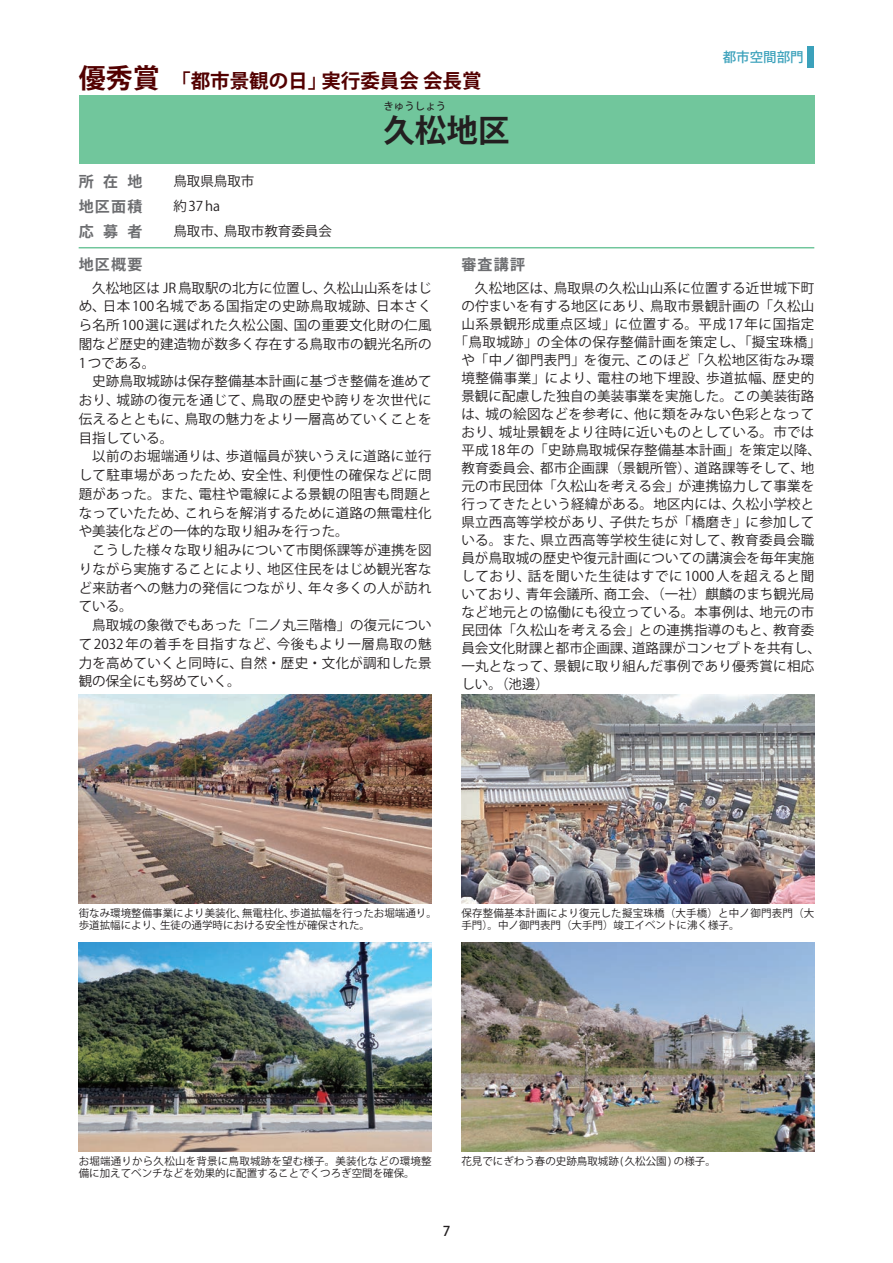
<style>
.page{position:relative;width:893px;height:1263px;background:#fff}
.page>*{position:absolute;margin:0;border:0;box-sizing:border-box;transform-origin:0 0}
.t1{font:700 31.5px "Koz Go Pr 6 N";color:#231f20}
.t2{font:700 19.5px "Koz Go Pr 6 N";color:#520000}
.t3{font:700 15px "Koz Go Pr 6 N";letter-spacing:.085em;color:#6c6d70}
.t4{font:13.5px/18.8px "Koz Go Pr 6 N";letter-spacing:.015em;color:#231f20;text-align:justify}
.t5{font:13.5px "Koz Go Pr 6 N";letter-spacing:.045em;color:#231f20}
.t6{font:13.5px "Koz Go Pr 6 N";letter-spacing:.04em;color:#231f20}
.t7{font:500 13.5px "Koz Go Pr 6 N";color:#3ba1bb}
.t8{font:500 13.5px "Koz Go Pr 6 N";color:#231f20}
.t9{font:10.5px/12px "Koz Go Pr 6 N";color:#231f20}
.t10{font:10.5px/12px "Koz Go Pr 6 N";letter-spacing:.02em;color:#231f20}
.t11{font:700 10.5px "Koz Go Pr 6 N";color:#231f20}
.s1{font-size:27px}
</style>
<div class="page">
<div style="left:807px;top:47px;width:7px;height:21px;background:#3ba1bb"></div>
<div style="left:79px;top:96px;width:735px;height:68px;background:#71c69c"></div>
<hr style="left:79px;top:247px;width:735px;height:1px;background:#71c69c">
<img style="left:79px;top:695px;width:353px;height:208px">
<img style="left:461px;top:695px;width:353px;height:208px">
<img style="left:79px;top:943px;width:353px;height:208px">
<img style="left:461px;top:943px;width:353px;height:208px">
<h2 class="t2" style="left:79px;top:70px;width:404px"><span class="s1">優秀賞</span>「都市景観の日」実行委員会 会長賞</h2>
<h1 class="t1" style="left:383px;top:112px;width:127px">久松地区</h1>
<p class="t11" style="left:383px;top:100px;width:65px">きゅうしょう</p>
<p class="t3" style="left:79px;top:173px;width:65px">所在地</p>
<p class="t4" style="left:173px;top:172px;width:83px">鳥取県鳥取市</p>
<p class="t3" style="left:79px;top:198px;width:65px">地区面積</p>
<p class="t4" style="left:173px;top:197px;width:48px">約37ha</p>
<p class="t3" style="left:79px;top:223px;width:65px">応募者</p>
<p class="t4" style="left:173px;top:222px;width:160px">鳥取市、鳥取市教育委員会</p>
<p class="t3" style="left:79px;top:256px;width:65px">地区概要</p>
<p class="t3" style="left:461px;top:256px;width:65px">審査講評</p>
<p class="t7" style="left:723px;top:50px;width:82px">都市空間部門</p>
<p class="t4" style="left:79px;top:278px;width:355px;text-indent:14px">久松地区は JR 鳥取駅の北方に位置し、久松山山系をはじめ、日本100名城である国指定の史跡鳥取城跡、日本さくら名所100選に選ばれた久松公園、国の重要文化財の仁風閣など歴史的建造物が数多く存在する鳥取市の観光名所の1 つである。</p>
<p class="t4" style="left:79px;top:372px;width:355px;text-indent:14px">史跡鳥取城跡は保存整備基本計画に基づき整備を進めており、城跡の復元を通じて、鳥取の歴史や誇りを次世代に伝えるとともに、鳥取の魅力をより一層高めていくことを目指している。</p>
<p class="t4" style="left:79px;top:447px;width:355px;text-indent:14px">以前のお堀端通りは、歩道幅員が狭いうえに道路に並行して駐車場があったため、安全性、利便性の確保などに問題があった。また、電柱や電線による景観の阻害も問題となっていたため、これらを解消するために道路の無電柱化や美装化などの一体的な取り組みを行った。</p>
<p class="t4" style="left:79px;top:541px;width:355px;text-indent:14px">こうした様々な取り組みについて市関係課等が連携を図りながら実施することにより、地区住民をはじめ観光客など来訪者への魅力の発信につながり、年々多くの人が訪れている。</p>
<p class="t4" style="left:79px;top:616px;width:354px;text-indent:14px">鳥取城の象徴でもあった「二ノ丸三階櫓」の復元について2032年の着手を目指すなど、今後もより一層鳥取の魅力を高めていくと同時に、自然・歴史・文化が調和した景観の保全にも努めていく。</p>
<p class="t4" style="left:475px;top:279px;width:341px">久松地区は、鳥取県の久松山山系に位置する近世城下町</p>
<p class="t4" style="left:461px;top:297px;width:354px">の佇まいを有する地区にあり、鳥取市景観計画の「久松山</p>
<p class="t6" style="left:461px;top:316px;width:354px">山系景観形成重点区域」に位置する。平成17年に国指定</p>
<p class="t4" style="left:455px;top:332px;width:368px">「鳥取城跡」の全体の保存整備計画を策定し、「擬宝珠橋」</p>
<p class="t4" style="left:461px;top:350px;width:354px">や「中ノ御門表門」を復元、このほど「久松地区街なみ環</p>
<p class="t5" style="left:461px;top:370px;width:354px">境整備事業」により、電柱の地下埋設、歩道拡幅、歴史的</p>
<p class="t4" style="left:461px;top:386px;width:354px">景観に配慮した独自の美装事業を実施した。この美装街路</p>
<p class="t4" style="left:461px;top:404px;width:354px">は、城の絵図などを参考に、他に類をみない色彩となって</p>
<p class="t4" style="left:461px;top:422px;width:354px">おり、城址景観をより往時に近いものとしている。市では</p>
<p class="t4" style="left:461px;top:440px;width:361px">平成18年の「史跡鳥取城保存整備基本計画」を策定以降、</p>
<p class="t4" style="left:461px;top:458px;width:354px">教育委員会、都市企画課（景観所管）、道路課等そして、地</p>
<p class="t4" style="left:461px;top:476px;width:354px">元の市民団体「久松山を考える会」が連携協力して事業を</p>
<p class="t4" style="left:461px;top:494px;width:354px">行ってきたという経緯がある。地区内には、久松小学校と</p>
<p class="t4" style="left:461px;top:512px;width:354px">県立西高等学校があり、子供たちが「橋磨き」に参加して</p>
<p class="t4" style="left:461px;top:530px;width:354px">いる。また、県立西高等学校生徒に対して、教育委員会職</p>
<p class="t4" style="left:461px;top:548px;width:355px">員が鳥取城の歴史や復元計画についての講演会を毎年実施</p>
<p class="t5" style="left:461px;top:568px;width:354px">しており、話を聞いた生徒はすでに1000人を超えると聞</p>
<p class="t4" style="left:461px;top:584px;width:354px">いており、青年会議所、商工会、（一社）麒麟のまち観光局</p>
<p class="t4" style="left:461px;top:602px;width:354px">など地元との協働にも役立っている。本事例は、地元の市</p>
<p class="t4" style="left:461px;top:620px;width:354px">民団体「久松山を考える会」との連携指導のもと、教育委</p>
<p class="t4" style="left:461px;top:638px;width:361px">員会文化財課と都市企画課、道路課がコンセプトを共有し、</p>
<p class="t4" style="left:461px;top:656px;width:354px">一丸となって、景観に取り組んだ事例であり優秀賞に相応</p>
<p class="t4" style="left:461px;top:674px;width:89px">しい。（池邊）</p>
<p class="t9" style="left:79px;top:907px;width:360px">街なみ環境整備事業により美装化、無電柱化、歩道拡幅を行ったお堀端通り。歩道拡幅により、生徒の通学時における安全性が確保された。</p>
<p class="t10" style="left:461px;top:907px;width:354px">保存整備基本計画により復元した擬宝珠橋（大手橋）と中ノ御門表門（大手門）。中ノ御門表門（大手門）竣工イベントに沸く様子。</p>
<p class="t9" style="left:79px;top:1155px;width:355px">お堀端通りから久松山を背景に鳥取城跡を望む様子。美装化などの環境整備に加えてベンチなどを効果的に配置することでくつろぎ空間を確保。</p>
<p class="t9" style="left:461px;top:1155px;width:256px">花見でにぎわう春の史跡鳥取城跡 ( 久松公園 ) の様子。</p>
<p class="t8" style="left:443px;top:1223px;width:9px">7</p>
</div>
